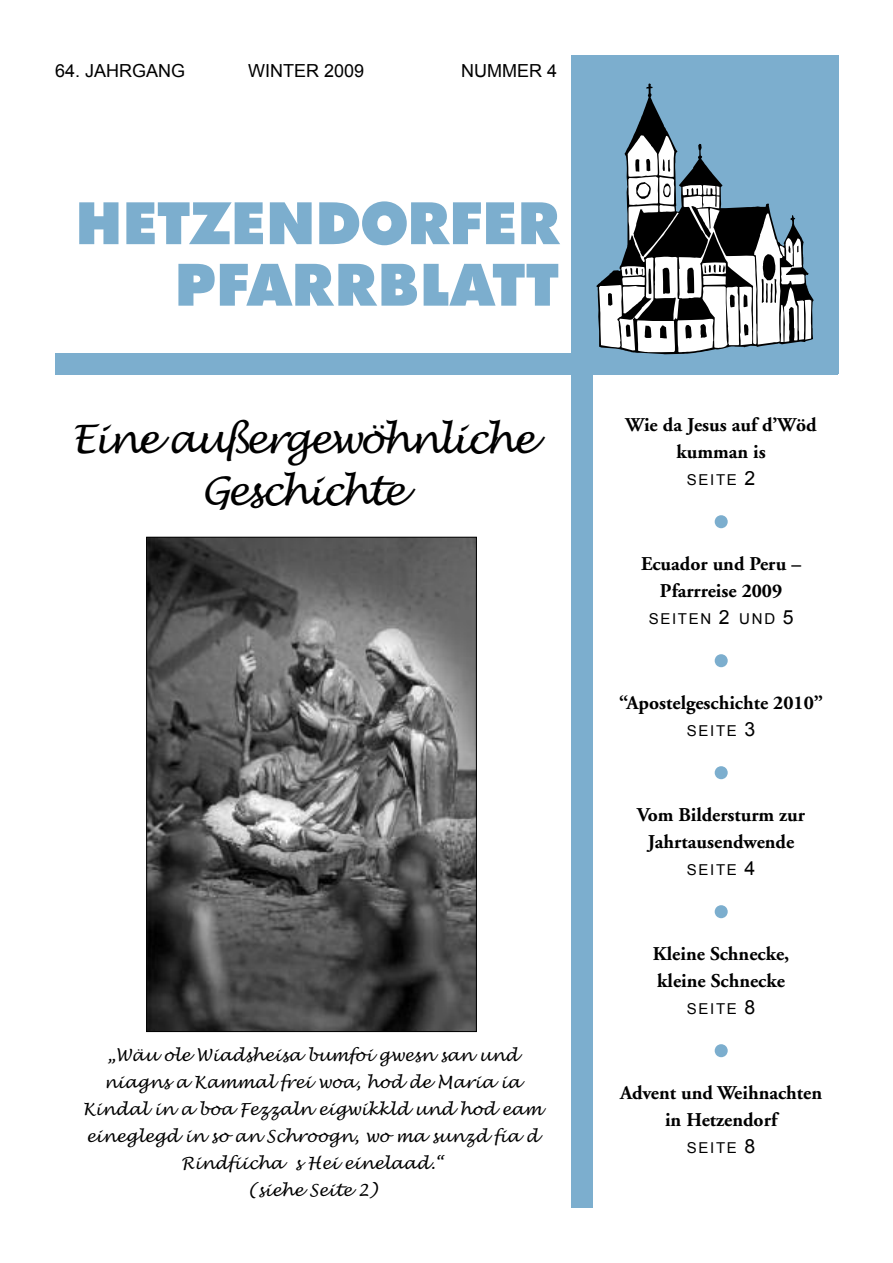
<style>
.page{position:relative;width:893px;height:1263px;background:#fff}
.page>*{position:absolute;margin:0;border:0;box-sizing:border-box;transform-origin:0 0}
.t1{font:900 58.5px/61.5px "Futura Hetzendorf X Blk Extra";color:#7caece;text-align:right}
.t2{font:52.5px "Arial";color:#7caece}
.t3{font:italic 39px/52.5px "Lucida Handwriting";letter-spacing:-.07em;color:#000;text-align:center}
.t4{font:700 19.5px/27px "Adobe Garamond";color:#000;text-align:center}
.t5{font:18px "Arial";color:#000}
.t6{font:italic 16.5px/27px "Lucida Handwriting";color:#000;text-align:center}
.t7{font:15px "Arial";letter-spacing:.11em;color:#000}
.s1{font-size:19.5px}
</style>
<div class="page">
<div style="left:55px;top:353px;width:783px;height:21px;background:#7caece"></div>
<div style="left:571px;top:55px;width:21px;height:1153px;background:#7caece"></div>
<div style="left:571px;top:55px;width:268px;height:319px;background:#7caece"></div>
<svg style="left:596px;top:83px;width:218px;height:271px"></svg>
<svg style="left:599px;top:135px;width:212px;height:217px"></svg>
<img style="left:148px;top:539px;width:327px;height:491px">
<div style="left:146px;top:537px;width:331px;height:495px;border:1px solid #000"></div>
<p class="t5" style="left:55px;top:61px;width:132px">64. JAHRGANG</p>
<p class="t5" style="left:248px;top:61px;width:118px">WINTER 2009</p>
<p class="t5" style="left:461px;top:61px;width:98px">NUMMER 4</p>
<h1 class="t1" style="left:75px;top:197px;width:485px">HETZENDORFER<br>PFARRBLATT</h1>
<h3 class="t3" style="left:72px;top:416px;width:465px">Eine außergewöhnliche<br>Geschichte</h3>
<p class="t6" style="left:83px;top:1043px;width:461px">„Wäu ole Wiadsheisa bumfoi gwesn san und niagns a Kammal frei woa, hod de Maria ia Kindal in a boa Fezzaln eigwikkld und hod eam eineglegd in so an Schroogn, wo ma sunzd fia d Rindfiicha s Hei einelaad.“<br>(siehe Seite 2)</p>
<p class="t4" style="left:625px;top:413px;width:193px">Wie da Jesus auf d’Wöd kumman is</p>
<p class="t7" style="left:687px;top:471px;width:70px">SEITE <span class="s1">2</span></p>
<h2 class="t2" style="left:712px;top:493px;width:20px">•</h2>
<p class="t4" style="left:641px;top:552px;width:162px">Ecuador und Peru –<br>Pfarrreise 2009</p>
<p class="t7" style="left:649px;top:610px;width:146px">SEITEN <span class="s1">2</span> UND <span class="s1">5</span></p>
<h2 class="t2" style="left:712px;top:632px;width:20px">•</h2>
<p class="t4" style="left:619px;top:691px;width:205px">“Apostelgeschichte 2010”</p>
<p class="t7" style="left:687px;top:722px;width:70px">SEITE <span class="s1">3</span></p>
<h2 class="t2" style="left:712px;top:743px;width:20px">•</h2>
<p class="t4" style="left:637px;top:803px;width:170px">Vom Bildersturm zur<br>Jahrtausendwende</p>
<p class="t7" style="left:687px;top:861px;width:70px">SEITE <span class="s1">4</span></p>
<h2 class="t2" style="left:712px;top:882px;width:20px">•</h2>
<p class="t4" style="left:653px;top:942px;width:138px;text-align:left">Kleine Schnecke, kleine Schnecke</p>
<p class="t7" style="left:687px;top:1000px;width:70px">SEITE <span class="s1">8</span></p>
<h2 class="t2" style="left:712px;top:1021px;width:20px">•</h2>
<p class="t4" style="left:620px;top:1081px;width:203px">Advent und Weihnachten in Hetzendorf</p>
<p class="t7" style="left:687px;top:1139px;width:70px">SEITE <span class="s1">8</span></p>
</div>
